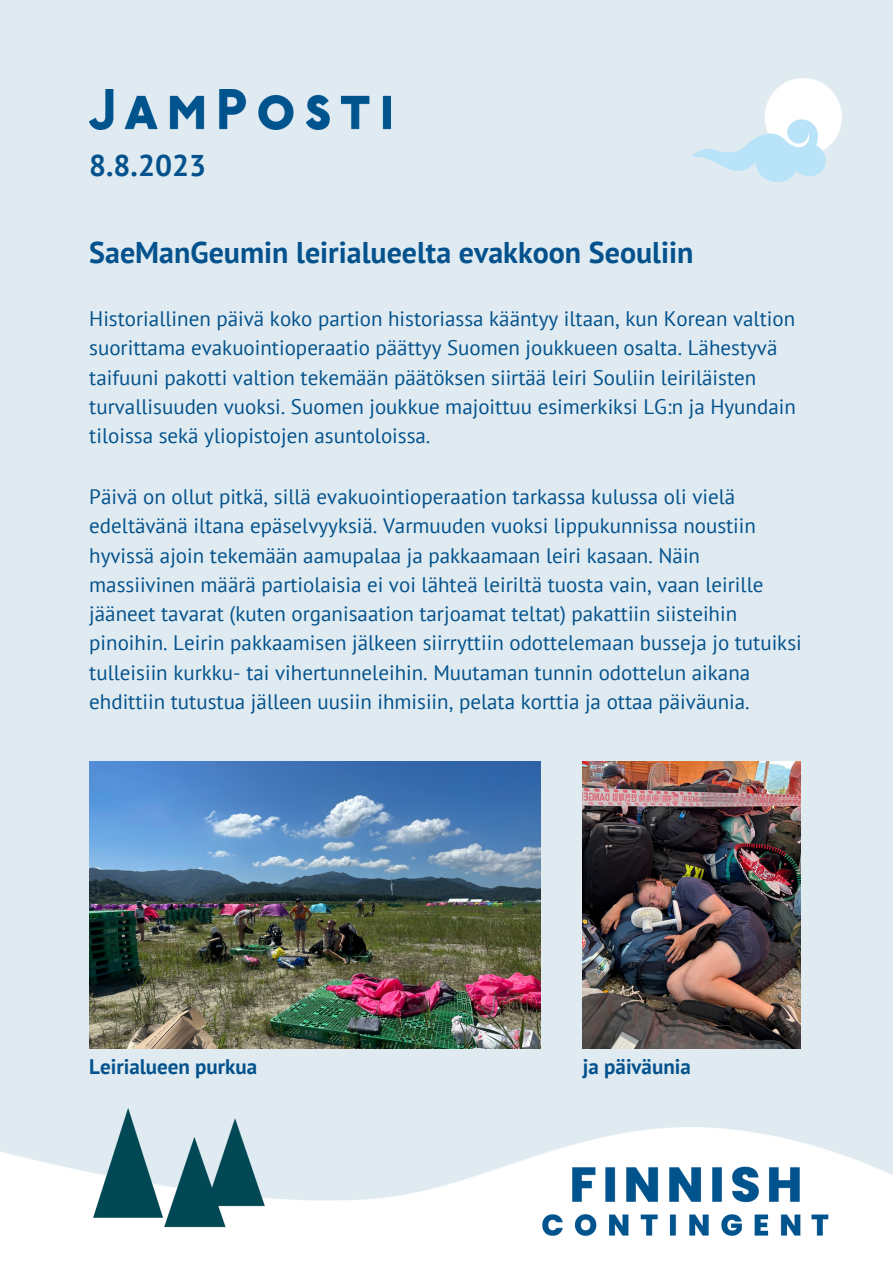
<style>
.page{position:relative;width:893px;height:1264px;background:#fff}
.page>*{position:absolute;margin:0;border:0;box-sizing:border-box;transform-origin:0 0}
.t1{font:700 30px "PT Sans";color:#04528d}
.t2{font:21px/29.2px "PT Sans";color:#04528d}
.t3{font:700 21px "PT Sans";color:#04528d}
</style>
<div class="page">
<div style="left:0;top:0;width:892px;height:1262px;background:#dfebf1"></div>
<img style="left:0;top:1108px;width:892px;height:154px">
<img style="left:89px;top:89px;width:301px;height:41px">
<img style="left:691px;top:78px;width:150px;height:104px">
<img style="left:89px;top:762px;width:451px;height:286px">
<img style="left:583px;top:762px;width:217px;height:286px">
<p class="t1" style="left:89px;top:145px;width:118px">8.8.2023</p>
<p class="t1" style="left:89px;top:232px;width:605px">SaeManGeumin leirialueelta evakkoon Seouliin</p>
<p class="t2" style="left:89px;top:304px;width:708px">Historiallinen päivä koko partion historiassa kääntyy iltaan, kun Korean valtion suorittama evakuointioperaatio päättyy Suomen joukkueen osalta. Lähestyvä taifuuni pakotti valtion tekemään päätöksen siirtää leiri Souliin leiriläisten turvallisuuden vuoksi. Suomen joukkue majoittuu esimerkiksi LG:n ja Hyundain tiloissa sekä yliopistojen asuntoloissa.</p>
<p class="t2" style="left:89px;top:482px;width:714px">Päivä on ollut pitkä, sillä evakuointioperaation tarkassa kulussa oli vielä edeltävänä iltana epäselvyyksiä. Varmuuden vuoksi lippukunnissa noustiin hyvissä ajoin tekemään aamupalaa ja pakkaamaan leiri kasaan. Näin massiivinen määrä partiolaisia ei voi lähteä leiriltä tuosta vain, vaan leirille jääneet tavarat (kuten organisaation tarjoamat teltat) pakattiin siisteihin pinoihin. Leirin pakkaamisen jälkeen siirryttiin odottelemaan busseja jo tutuiksi tulleisiin kurkku- tai vihertunneleihin. Muutaman tunnin odottelun aikana ehdittiin tutustua jälleen uusiin ihmisiin, pelata korttia ja ottaa päiväunia.</p>
<p class="t3" style="left:89px;top:1052px;width:169px">Leirialueen purkua</p>
<p class="t3" style="left:583px;top:1052px;width:109px">ja päiväunia</p>
</div>
